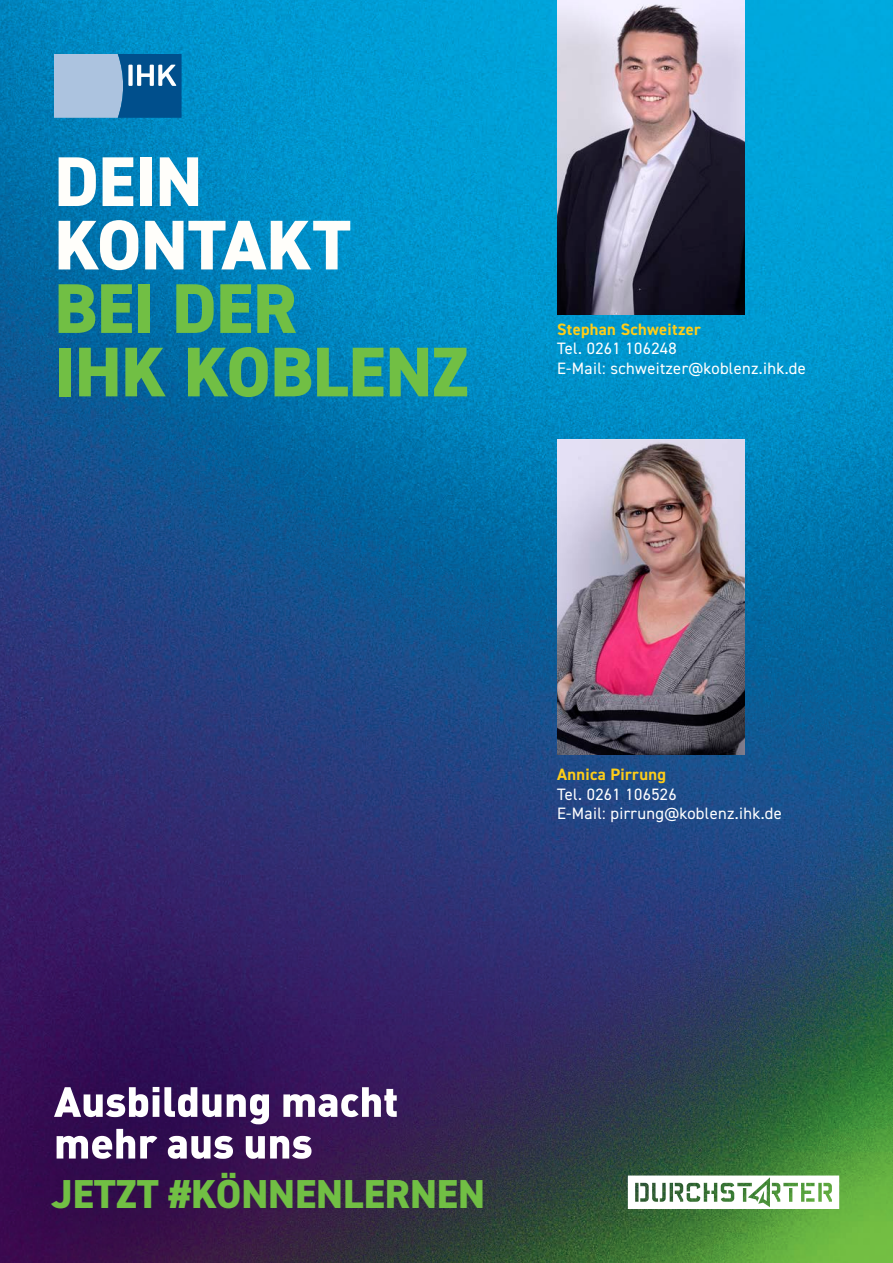
<style>
.page{position:relative;width:893px;height:1263px;background:#fff}
.page>*{position:absolute;margin:0;border:0;box-sizing:border-box;transform-origin:0 0}
.t1{font:800 70.5px/63.4px "DIN2014";letter-spacing:-.005em;color:#71bf44}
.t2{font:800 70.5px/63.4px "DIN2014";letter-spacing:-.01em;color:#fffefa}
.t3{font:800 40.5px "DIN2014";color:#71bf44}
.t4{font:16.5px/19.5px "DIN2014";letter-spacing:.02em;color:#fff}
.t5{font:700 16.5px "DIN2014";letter-spacing:.02em;color:#fecd19}
</style>
<div class="page">
<img style="left:0;top:0;width:893px;height:1263px">
<svg style="left:628px;top:1175px;width:211px;height:34px"></svg>
<img style="left:557px;top:440px;width:187px;height:314px">
<img style="left:557px;top:0;width:187px;height:315px">
<svg style="left:54px;top:1087px;width:167px;height:30px"></svg>
<svg style="left:227px;top:1094px;width:42px;height:30px"></svg>
<svg style="left:283px;top:1087px;width:114px;height:30px"></svg>
<svg style="left:57px;top:1129px;width:100px;height:30px"></svg>
<svg style="left:168px;top:1136px;width:65px;height:23px"></svg>
<svg style="left:246px;top:1136px;width:65px;height:23px"></svg>
<svg style="left:54px;top:54px;width:127px;height:64px;background:#6a97be"></svg>
<h1 class="t2" style="left:54px;top:150px;width:298px">DEIN<br>KONTAKT</h1>
<h1 class="t1" style="left:54px;top:277px;width:416px">BEI DER<br>IHK KOBLENZ</h1>
<p class="t5" style="left:557px;top:318px;width:145px">Stephan Schweitzer</p>
<p class="t4" style="left:557px;top:338px;width:250px">Tel. 0261 106248<br>E-Mail: schweitzer@koblenz.ihk.de</p>
<p class="t5" style="left:557px;top:764px;width:110px">Annica Pirrung</p>
<p class="t4" style="left:557px;top:784px;width:226px">Tel. 0261 106526<br>E-Mail: pirrung@koblenz.ihk.de</p>
<h2 class="t3" style="left:52px;top:1167px;width:435px">JETZT #KÖNNENLERNEN</h2>
</div>
